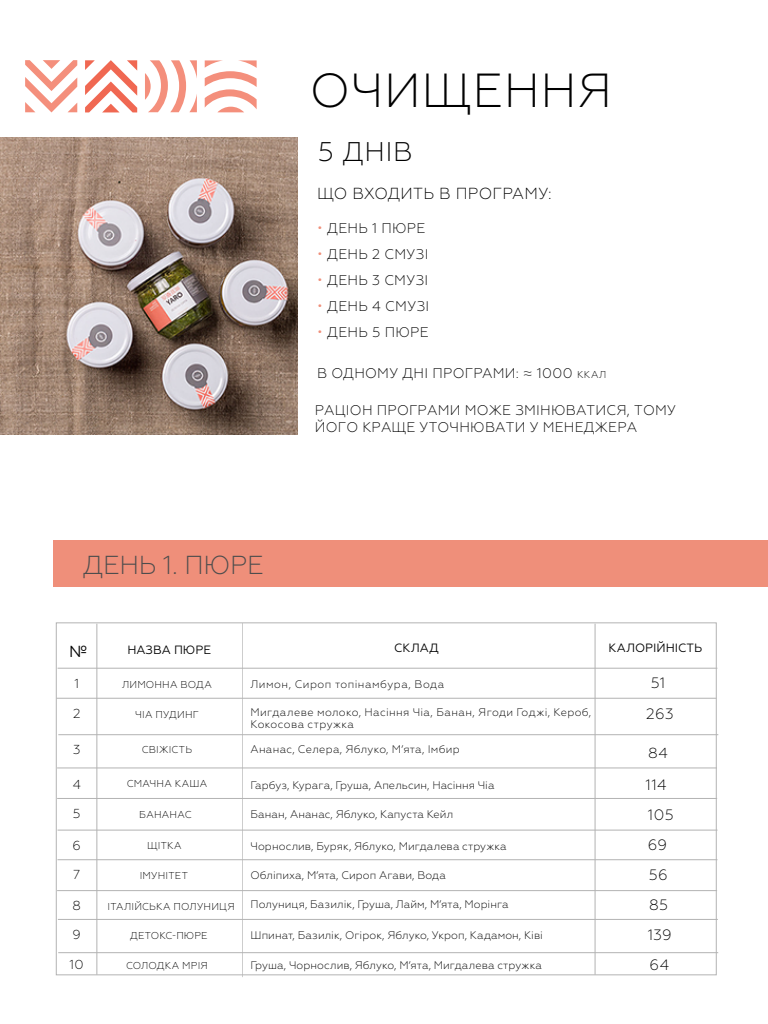
<style>
.page{position:relative;width:768px;height:1024px;background:#fff}
.page>*{position:absolute;margin:0;border:0;box-sizing:border-box;transform-origin:0 0}
.t1{font:300 47.8px "Geometria";letter-spacing:.01em;color:#000}
.t2{font:300 27px "Geometria";color:#000}
.t3{font:300 26px "Geometria";letter-spacing:-.01em;color:#4d4d4d}
.t4{font:300 16px "Geometria";letter-spacing:.015em;color:#000}
.t5{font:16px "Geometria";color:#000}
.t6{font:300 15px/30px "Geometria";letter-spacing:.025em;color:#000}
.t7{font:300 14.5px "Geometria";color:#000}
.t8{font:300 14px/16.7px "Geometria";letter-spacing:.015em;color:#000}
.t9{font:300 13px "Geometria";color:#000}
.t10{font:12px "Geometria";color:#000}
.t11{font:300 11px "Geometria";letter-spacing:.01em;color:#000}
.t12{font:300 11px/12px "Geometria";letter-spacing:.035em;color:#000}
.t13{font:300 11px "Geometria";letter-spacing:.045em;color:#000}
.t14{font:300 10px "Geometria";letter-spacing:.02em;color:#000}
.s1{color:#ef8f7a}
.s2{font-size:10px}
</style>
<div class="page">
<svg style="left:85px;top:60px;width:52px;height:52px"></svg>
<svg style="left:25px;top:60px;width:52px;height:52px"></svg>
<svg style="left:145px;top:60px;width:52px;height:52px"></svg>
<svg style="left:205px;top:60px;width:52px;height:52px"></svg>
<div style="left:53px;top:540px;width:715px;height:47px;background:#ef8f7a"></div>
<img style="left:0;top:137px;width:297px;height:298px">
<hr style="left:58px;top:668px;width:659px;height:1px;background:#b3b3b3">
<hr style="left:96px;top:624px;width:1px;height:351px;background:#b3b3b3">
<hr style="left:242px;top:623px;width:1px;height:354px;background:#b3b3b3">
<hr style="left:595px;top:624px;width:1px;height:351px;background:#b3b3b3">
<hr style="left:57px;top:798px;width:660px;height:1px;background:#b3b3b3">
<hr style="left:58px;top:830px;width:660px;height:1px;background:#b3b3b3">
<hr style="left:57px;top:890px;width:660px;height:1px;background:#b3b3b3">
<hr style="left:57px;top:859px;width:660px;height:1px;background:#b3b3b3">
<hr style="left:58px;top:919px;width:660px;height:1px;background:#b3b3b3">
<hr style="left:58px;top:952px;width:660px;height:1px;background:#b3b3b3">
<hr style="left:56px;top:698px;width:660px;height:1px;background:#b3b3b3">
<hr style="left:58px;top:734px;width:660px;height:1px;background:#b3b3b3">
<hr style="left:57px;top:767px;width:660px;height:1px;background:#b3b3b3">
<h1 class="t1" style="left:310px;top:63px;width:304px">ОЧИЩЕННЯ</h1>
<h2 class="t2" style="left:318px;top:136px;width:96px">5 ДНІВ</h2>
<h3 class="t4" style="left:317px;top:184px;width:236px">ЩО ВХОДИТЬ В ПРОГРАМУ:</h3>
<p class="t8" style="left:317px;top:220px;width:110px"><span class="s1">•</span> ДЕНЬ 1 ПЮРЕ</p>
<p class="t8" style="left:317px;top:246px;width:113px"><span class="s1">•</span> ДЕНЬ 2 СМУЗІ</p>
<p class="t8" style="left:317px;top:272px;width:113px"><span class="s1">•</span> ДЕНЬ 3 СМУЗІ</p>
<p class="t8" style="left:317px;top:298px;width:114px"><span class="s1">•</span> ДЕНЬ 4 СМУЗІ</p>
<p class="t8" style="left:317px;top:324px;width:113px"><span class="s1">•</span> ДЕНЬ 5 ПЮРЕ</p>
<p class="t8" style="left:317px;top:365px;width:291px">В ОДНОМУ ДНІ ПРОГРАМИ: ≈ 1000 <span class="s2">ККАЛ</span></p>
<h3 class="t3" style="left:83px;top:550px;width:182px">ДЕНЬ 1. ПЮРЕ</h3>
<p class="t8" style="left:315px;top:402px;width:363px">РАЦІОН ПРОГРАМИ МОЖЕ ЗМІНЮВАТИСЯ, ТОМУ<br>ЙОГО КРАЩЕ УТОЧНЮВАТИ У МЕНЕДЖЕРА</p>
<h3 class="t5" style="left:69px;top:642px;width:20px">№</h3>
<p class="t10" style="left:127px;top:643px;width:85px">НАЗВА ПЮРЕ</p>
<p class="t10" style="left:394px;top:641px;width:46px">СКЛАД</p>
<p class="t10" style="left:608px;top:641px;width:96px">КАЛОРІЙНІСТЬ</p>
<p class="t9" style="left:75px;top:676px;width:6px">1</p>
<p class="t9" style="left:73px;top:706px;width:9px">2</p>
<p class="t9" style="left:73px;top:742px;width:9px">3</p>
<p class="t9" style="left:73px;top:777px;width:10px">4</p>
<p class="t9" style="left:73px;top:806px;width:9px">5</p>
<p class="t9" style="left:73px;top:838px;width:10px">6</p>
<p class="t9" style="left:73px;top:867px;width:9px">7</p>
<p class="t9" style="left:73px;top:898px;width:10px">8</p>
<p class="t9" style="left:73px;top:927px;width:10px">9</p>
<p class="t9" style="left:69px;top:957px;width:16px">10</p>
<p class="t14" style="left:122px;top:678px;width:91px">ЛИМОННА ВОДА</p>
<p class="t14" style="left:135px;top:708px;width:65px">ЧІА ПУДИНГ</p>
<p class="t14" style="left:142px;top:744px;width:52px">СВІЖІСТЬ</p>
<p class="t14" style="left:127px;top:778px;width:82px">СМАЧНА КАША</p>
<p class="t14" style="left:139px;top:808px;width:54px">БАНАНАС</p>
<p class="t14" style="left:147px;top:839px;width:36px">ЩІТКА</p>
<p class="t14" style="left:140px;top:869px;width:50px">ІМУНІТЕТ</p>
<p class="t14" style="left:108px;top:900px;width:129px">ІТАЛІЙСЬКА ПОЛУНИЦЯ</p>
<p class="t13" style="left:251px;top:678px;width:195px">Лимон, Сироп топінамбура, Вода</p>
<p class="t12" style="left:251px;top:706px;width:342px">Мигдалеве молоко, Насіння Чіа, Банан, Ягоди Годжі, Кероб,<br>Кокосова стружка</p>
<p class="t11" style="left:251px;top:743px;width:211px">Ананас, Селера, Яблуко, М’ята, Імбир</p>
<p class="t11" style="left:251px;top:779px;width:245px">Гарбуз, Курага, Груша, Апельсин, Насіння Чіа</p>
<p class="t11" style="left:251px;top:808px;width:204px">Банан, Ананас, Яблуко, Капуста Кейл</p>
<p class="t11" style="left:251px;top:840px;width:258px">Чорнослив, Буряк, Яблуко, Мигдалева стружка</p>
<p class="t11" style="left:251px;top:869px;width:197px">Обліпиха, М’ята, Сироп Агави, Вода</p>
<p class="t11" style="left:251px;top:898px;width:260px">Полуниця, Базилік, Груша, Лайм, М’ята, Морінга</p>
<p class="t14" style="left:130px;top:929px;width:79px">ДЕТОКС-ПЮРЕ</p>
<p class="t11" style="left:251px;top:929px;width:294px">Шпинат, Базилік, Огірок, Яблуко, Укроп, Кадамон, Ківі</p>
<p class="t14" style="left:126px;top:959px;width:83px">СОЛОДКА МРІЯ</p>
<p class="t11" style="left:251px;top:959px;width:293px">Груша, Чорнослив, Яблуко, М’ята, Мигдалева стружка</p>
<h3 class="t6" style="left:646px;top:667px;width:29px;line-height:31.3px">51<br>263</h3>
<h3 class="t7" style="left:648px;top:745px;width:21px">84</h3>
<h3 class="t6" style="left:646px;top:770px;width:29px">114<br>105<br>69<br>56<br>85<br>139<br>64</h3>
</div>
